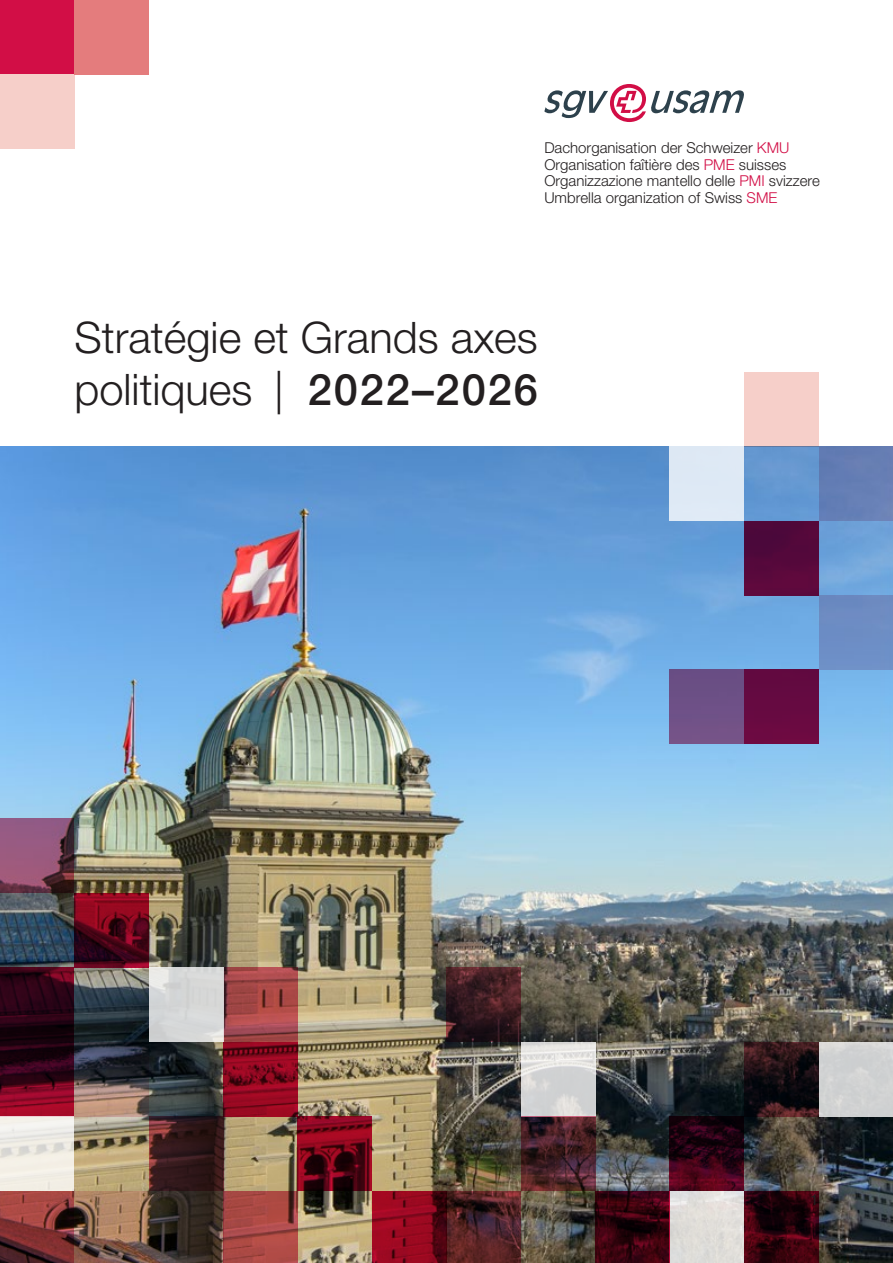
<style>
.page{position:relative;width:893px;height:1263px;background:#fff}
.page>*{position:absolute;margin:0;border:0;box-sizing:border-box;transform-origin:0 0}
.t1{font:300 43.5px/52.2px "Helvetica Neue LT Std";color:#231f20}
.t2{font:300 15px/16.5px "Helvetica Neue LT Std";color:#231f20}
.t3{font:15px "Helvetica Neue LT Std";color:#231f20}
.s1{color:#d20e46}
.s2{font-weight:500}
</style>
<div class="page">
<img style="left:0;top:446px;width:893px;height:817px">
<div style="left:819px;top:1042px;width:74px;height:74px;background:#d0d1d2"></div>
<svg style="left:744px;top:1042px;width:75px;height:74px"></svg>
<svg style="left:744px;top:1191px;width:75px;height:72px"></svg>
<svg style="left:670px;top:1116px;width:74px;height:75px"></svg>
<div style="left:670px;top:1191px;width:74px;height:72px;background:#e0deda"></div>
<svg style="left:595px;top:1191px;width:75px;height:72px"></svg>
<svg style="left:521px;top:1042px;width:74px;height:74px;fill:#d5d6d6"></svg>
<svg style="left:521px;top:1116px;width:74px;height:75px"></svg>
<svg style="left:446px;top:967px;width:75px;height:75px"></svg>
<svg style="left:446px;top:1191px;width:75px;height:72px"></svg>
<svg style="left:372px;top:1191px;width:74px;height:72px;fill:#9b0920"></svg>
<svg style="left:298px;top:1116px;width:74px;height:75px"></svg>
<svg style="left:223px;top:967px;width:75px;height:75px"></svg>
<svg style="left:223px;top:1042px;width:75px;height:74px"></svg>
<svg style="left:223px;top:1191px;width:75px;height:72px;fill:#ac4944"></svg>
<div style="left:744px;top:372px;width:74px;height:74px;background:#f6cfc9"></div>
<div style="left:669px;top:446px;width:75px;height:75px;background:#dee9f5"></div>
<div style="left:670px;top:670px;width:74px;height:74px;background:#6e5087"></div>
<svg style="left:149px;top:967px;width:74px;height:75px;fill:#d6d7d7"></svg>
<svg style="left:149px;top:1116px;width:74px;height:75px;fill:#31181a"></svg>
<svg style="left:149px;top:1191px;width:74px;height:72px"></svg>
<div style="left:744px;top:521px;width:75px;height:74px;background:#54083b"></div>
<div style="left:744px;top:670px;width:75px;height:74px;background:#660a41"></div>
<svg style="left:74px;top:893px;width:75px;height:74px"></svg>
<svg style="left:74px;top:1042px;width:75px;height:74px"></svg>
<svg style="left:74px;top:1191px;width:75px;height:72px"></svg>
<div style="left:819px;top:446px;width:74px;height:75px;background:#657eb4"></div>
<div style="left:819px;top:595px;width:74px;height:75px;background:#6d8dc4"></div>
<svg style="left:0;top:819px;width:74px;height:74px;fill:#955a7d"></svg>
<svg style="left:0;top:967px;width:74px;height:75px"></svg>
<svg style="left:0;top:1042px;width:74px;height:74px"></svg>
<svg style="left:0;top:1116px;width:74px;height:75px;fill:#f2eee5"></svg>
<svg style="left:0;top:1191px;width:74px;height:72px"></svg>
<div style="left:0;top:0;width:74px;height:74px;background:#d20e46"></div>
<div style="left:0;top:74px;width:74px;height:75px;background:#f6cfc9"></div>
<div style="left:74px;top:0;width:75px;height:74px;background:#e47c7d"></div>
<svg style="left:544px;top:84px;width:200px;height:38px"></svg>
<p class="t2" style="left:544px;top:139px;width:277px">Dachorganisation der Schweizer <span class="s1">KMU </span>Organisation faîtière des <span class="s1">PME</span> suisses Organizzazione mantello delle <span class="s1">PMI</span> svizzere Umbrella organization of Swiss <span class="s1">SME</span></p>
<h1 class="t1" style="left:74px;top:311px;width:465px">Stratégie et Grands axes politiques | <span class="s2">2022–2026</span></h1>
<p class="t3" style="left:810px;top:1191px;width:10px">1</p>
</div>
